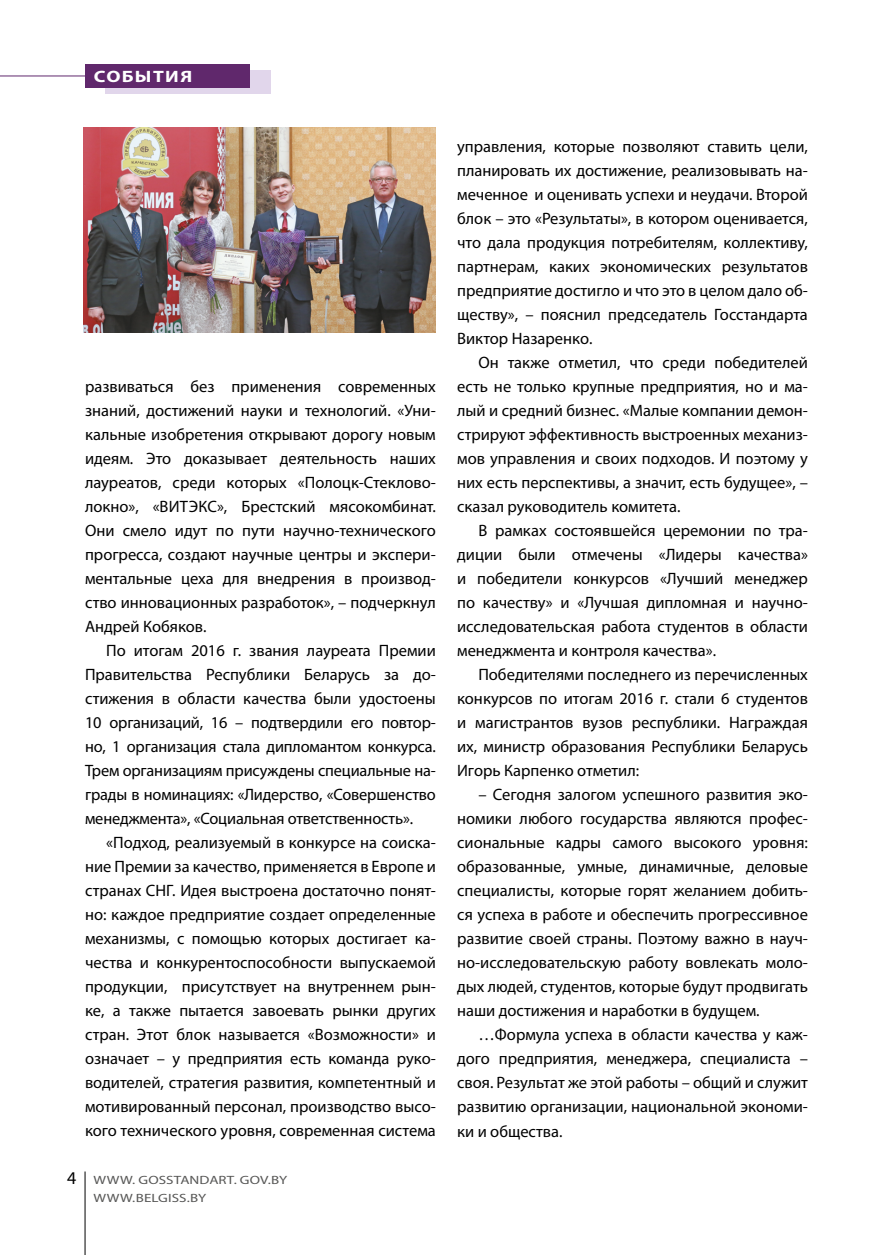
<style>
.page{position:relative;width:893px;height:1255px;background:#fff}
.page>*{position:absolute;margin:0;border:0;box-sizing:border-box;transform-origin:0 0}
.t1{font:16.5px/24px "Myriad Pro";color:#000;text-align:justify}
.t2{font:700 16.5px "Myriad Pro";letter-spacing:.065em;color:#fff;scale:1.2 1}
.t3{font:12px/18px "Myriad Pro";letter-spacing:.005em;color:#575756;scale:1.25 1}
.s1{font-size:18px;color:#000}
</style>
<div class="page">
<div style="left:106px;top:70px;width:165px;height:24px;background:#e1d6eb"></div>
<div style="left:85px;top:64px;width:165px;height:23px;background:#60286c"></div>
<hr style="left:0;top:76px;width:85px;height:1px;background:#60286c">
<hr style="left:85px;top:1171px;width:1px;height:83px;background:#000">
<img style="left:84px;top:128px;width:352px;height:204px">
<p class="t2" style="left:94px;top:65px;width:84px">СОБЫТИЯ</p>
<p class="t1" style="left:85px;top:374px;width:352px">развиваться без применения современных знаний, достижений науки и технологий. «Уни&shy;кальные изобретения открывают дорогу новым идеям. Это доказывает деятельность наших лауреатов, среди которых «Полоцк-Стеклово&shy;локно», «ВИТЭКС», Брестский мясокомбинат.<br>Они смело идут по пути научно-технического прогресса, создают научные центры и экспери&shy;ментальные цеха для внедрения в производ&shy;ство инновационных разработок», – подчеркнул Андрей Кобяков.</p>
<p class="t1" style="left:85px;top:638px;width:352px;text-indent:21px">По итогам 2016 г. звания лауреата Премии Правительства Республики Беларусь за до&shy;стижения в области качества были удостоены 10 организаций, 16 – подтвердили его повтор&shy;но, 1 организация стала дипломантом конкурса.<br>Трем организациям присуждены специальные на&shy;грады в номинациях: «Лидерство, «Совершенство менеджмента», «Социальная ответственность».</p>
<p class="t1" style="left:85px;top:830px;width:352px;text-indent:21px">«Подход, реализуемый в конкурсе на соиска&shy;ние Премии за качество, применяется в Европе и странах СНГ. Идея выстроена достаточно понят&shy;но: каждое предприятие создает определенные механизмы, с помощью которых достигает ка&shy;чества и конкурентоспособности выпускаемой продукции, присутствует на внутреннем рын&shy;ке, а также пытается завоевать рынки других стран. Этот блок называется «Возможности» и означает – у предприятия есть команда руко&shy;водителей, стратегия развития, компетентный и мотивированный персонал, производство высо&shy;кого технического уровня, современная система</p>
<p class="t3" style="left:94px;top:1170px;width:156px;text-indent:-26px"><span class="s1">4</span> WWW. GOSSTANDART. GOV.BY<br>WWW.BELGISS.BY</p>
<p class="t1" style="left:457px;top:134px;width:352px">управления, которые позволяют ставить цели, планировать их достижение, реализовывать на&shy;меченное и оценивать успехи и неудачи. Второй блок – это «Результаты», в котором оценивается, что дала продукция потребителям, коллективу, партнерам, каких экономических результатов предприятие достигло и что это в целом дало об&shy;ществу», – пояснил председатель Госстандарта Виктор Назаренко.</p>
<p class="t1" style="left:457px;top:350px;width:352px;text-indent:21px">Он также отметил, что среди победителей есть не только крупные предприятия, но и ма&shy;лый и средний бизнес. «Малые компании демон&shy;стрируют эффективность выстроенных механиз&shy;мов управления и своих подходов. И поэтому у них есть перспективы, а значит, есть будущее», – сказал руководитель комитета.</p>
<p class="t1" style="left:457px;top:518px;width:352px;text-indent:21px">В рамках состоявшейся церемонии по тра&shy;диции были отмечены «Лидеры качества» и победители конкурсов «Лучший менеджер по качеству» и «Лучшая дипломная и научно&shy;исследовательская работа студентов в области менеджмента и контроля качества».</p>
<p class="t1" style="left:457px;top:662px;width:352px;text-indent:21px">Победителями последнего из перечисленных конкурсов по итогам 2016 г. стали 6 студентов и магистрантов вузов республики. Награждая их, министр образования Республики Беларусь Игорь Карпенко отметил:</p>
<p class="t1" style="left:457px;top:782px;width:352px;text-indent:21px">– Сегодня залогом успешного развития эко&shy;номики любого государства являются профес&shy;сиональные кадры самого высокого уровня: образованные, умные, динамичные, деловые специалисты, которые горят желанием добить&shy;ся успеха в работе и обеспечить прогрессивное развитие своей страны. Поэтому важно в науч&shy;но-исследовательскую работу вовлекать моло&shy;дых людей, студентов, которые будут продвигать наши достижения и наработки в будущем.</p>
<p class="t1" style="left:457px;top:1022px;width:352px;text-indent:21px">…Формула успеха в области качества у каж&shy;дого предприятия, менеджера, специалиста – своя. Результат же этой работы – общий и служит развитию организации, национальной экономи&shy;ки и общества.</p>
</div>
